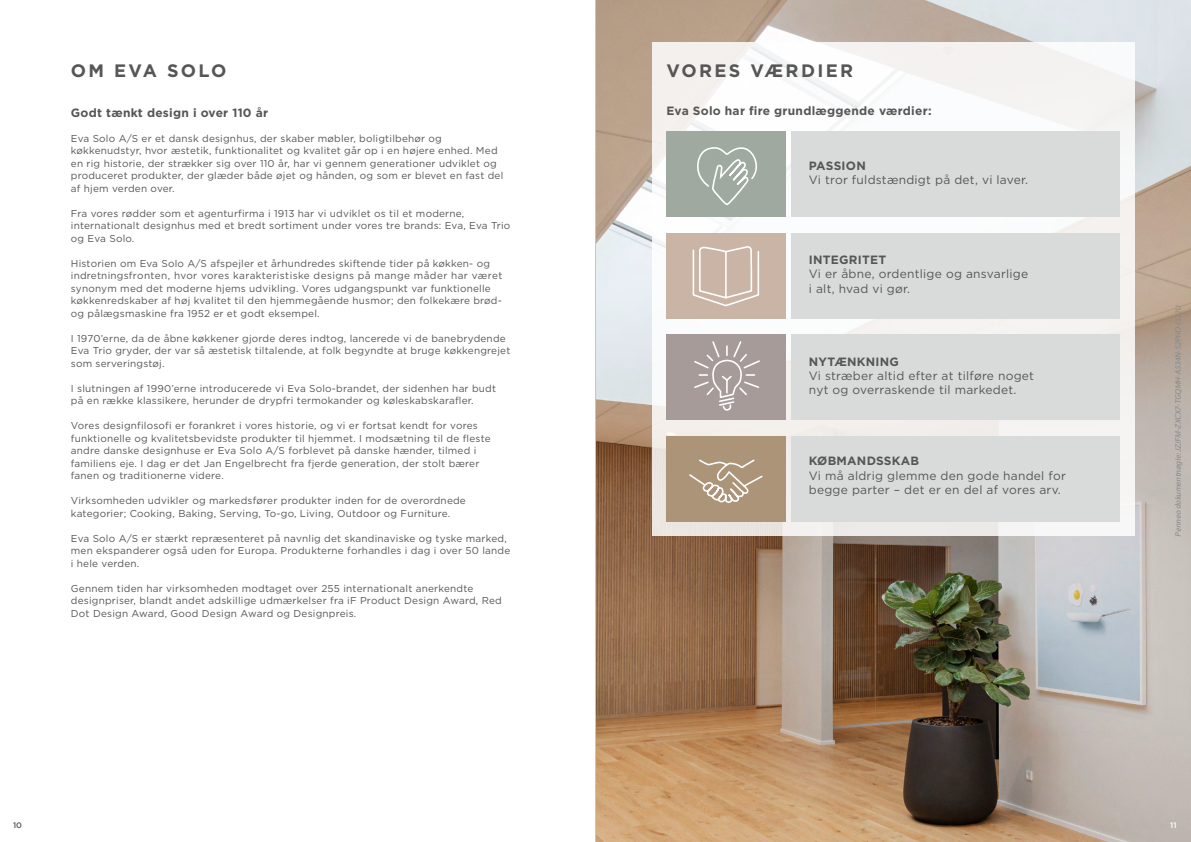
<style>
.page{position:relative;width:1191px;height:842px;background:#fff}
.page>*{position:absolute;margin:0;border:0;box-sizing:border-box;transform-origin:0 0}
.t1{font:700 18px "Gotham";letter-spacing:.13em;color:#565655}
.t2{font:12px/14.4px "Gotham";letter-spacing:.02em;color:#565655}
.t3{font:700 12px "Gotham";letter-spacing:.02em;color:#565655}
.t4{font:10px/12.5px "Gotham";letter-spacing:.02em;color:#565655}
.t5{font:italic 8px "Myriad Pro";color:#888}
.t6{font:500 8px "Gotham";color:#565655}
.t7{font:500 8px "Gotham";color:#fff}
</style>
<div class="page">
<img style="left:596px;top:0;width:595px;height:842px">
<div style="left:652px;top:43px;width:482px;height:493px;background:linear-gradient(to bottom,#fafafa,#f2efed)"></div>
<div style="left:791px;top:233px;width:329px;height:85px;background:#d9dada"></div>
<div style="left:791px;top:335px;width:329px;height:85px;background:#d9dada"></div>
<div style="left:791px;top:437px;width:329px;height:85px;background:#d9dada"></div>
<div style="left:791px;top:131px;width:329px;height:85px;background:#d9dada"></div>
<div style="left:666px;top:131px;width:119px;height:85px;background:#9fa9a0"></div>
<div style="left:666px;top:233px;width:119px;height:85px;background:#c9b4a6"></div>
<div style="left:666px;top:335px;width:119px;height:85px;background:#a79b9a"></div>
<div style="left:666px;top:437px;width:119px;height:85px;background:#ab9478"></div>
<svg style="left:689px;top:459px;width:74px;height:44px"></svg>
<svg style="left:697px;top:147px;width:60px;height:59px"></svg>
<svg style="left:692px;top:247px;width:68px;height:60px"></svg>
<svg style="left:694px;top:341px;width:66px;height:70px"></svg>
<hr style="left:595px;top:0;width:1px;height:842px;background:#c5c6c6">
<h1 class="t1" style="left:71px;top:61px;width:157px">OM EVA SOLO</h1>
<p class="t3" style="left:71px;top:107px;width:199px">Godt tænkt design i over 110 år</p>
<p class="t4" style="left:71px;top:132px;width:434px">Eva Solo A/S er et dansk designhus, der skaber møbler, boligtilbehør og køkkenudstyr, hvor æstetik, funktionalitet og kvalitet går op i en højere enhed. Med en rig historie, der strækker sig over 110 år, har vi gennem generationer udviklet og produceret produkter, der glæder både øjet og hånden, og som er blevet en fast del af hjem verden over.</p>
<p class="t4" style="left:71px;top:207px;width:441px">Fra vores rødder som et agenturfirma i 1913 har vi udviklet os til et moderne, internationalt designhus med et bredt sortiment under vores tre brands: Eva, Eva Trio og Eva Solo.</p>
<p class="t4" style="left:71px;top:257px;width:433px">Historien om Eva Solo A/S afspejler et århundredes skiftende tider på køkken- og indretningsfronten, hvor vores karakteristiske designs på mange måder har været synonym med det moderne hjems udvikling. Vores udgangspunkt var funktionelle køkkenredskaber af høj kvalitet til den hjemmegående husmor; den folkekære brød&shy;og pålægsmaskine fra 1952 er et godt eksempel.</p>
<p class="t4" style="left:71px;top:332px;width:441px">I 1970’erne, da de åbne køkkener gjorde deres indtog, lancerede vi de banebrydende<br>Eva Trio gryder, der var så æstetisk tiltalende, at folk begyndte at bruge køkkengrejet som serveringstøj.</p>
<p class="t4" style="left:71px;top:382px;width:427px">I slutningen af 1990’erne introducerede vi Eva Solo-brandet, der sidenhen har budt på en række klassikere, herunder de drypfri termokander og køleskabskarafler.</p>
<p class="t4" style="left:71px;top:420px;width:421px">Vores designfilosofi er forankret i vores historie, og vi er fortsat kendt for vores funktionelle og kvalitetsbevidste produkter til hjemmet. I modsætning til de fleste andre danske designhuse er Eva Solo A/S forblevet på danske hænder, tilmed i familiens eje. I dag er det Jan Engelbrecht fra fjerde generation, der stolt bærer fanen og traditionerne videre.</p>
<p class="t4" style="left:71px;top:495px;width:396px">Virksomheden udvikler og markedsfører produkter inden for de overordnede kategorier; Cooking, Baking, Serving, To-go, Living, Outdoor og Furniture.</p>
<p class="t4" style="left:71px;top:532px;width:441px">Eva Solo A/S er stærkt repræsenteret på navnlig det skandinaviske og tyske marked, men ekspanderer også uden for Europa. Produkterne forhandles i dag i over 50 lande i hele verden.</p>
<p class="t4" style="left:71px;top:582px;width:432px">Gennem tiden har virksomheden modtaget over 255 internationalt anerkendte designpriser, blandt andet adskillige udmærkelser fra iF Product Design Award, Red<br>Dot Design Award, Good Design Award og Designpreis.</p>
<h1 class="t1" style="left:666px;top:61px;width:188px">VORES VÆRDIER</h1>
<p class="t3" style="left:666px;top:105px;width:267px">Eva Solo har fire grundlæggende værdier:</p>
<p class="t3" style="left:809px;top:160px;width:58px">PASSION</p>
<p class="t2" style="left:809px;top:173px;width:221px">Vi tror fuldstændigt på det, vi laver.</p>
<p class="t3" style="left:809px;top:254px;width:79px">INTEGRITET</p>
<p class="t2" style="left:809px;top:267px;width:221px">Vi er åbne, ordentlige og ansvarlige i alt, hvad vi gør.</p>
<p class="t3" style="left:809px;top:355px;width:92px">NYTÆNKNING</p>
<p class="t2" style="left:809px;top:369px;width:227px">Vi stræber altid efter at tilføre noget nyt og overraskende til markedet.</p>
<p class="t3" style="left:809px;top:455px;width:112px">KØBMANDSSKAB</p>
<p class="t2" style="left:809px;top:469px;width:258px">Vi må aldrig glemme den gode handel for begge parter – det er en del af vores arv.</p>
<p class="t5" style="left:1175px;top:537px;width:234px;rotate:-90deg">Penneo dokumentnøgle:JZJFM-ZXCX7-TGQMH-A534N-52PHO-I322U</p>
<p class="t6" style="left:13px;top:822px;width:10px">10</p>
<p class="t7" style="left:1170px;top:822px;width:8px">11</p>
</div>
